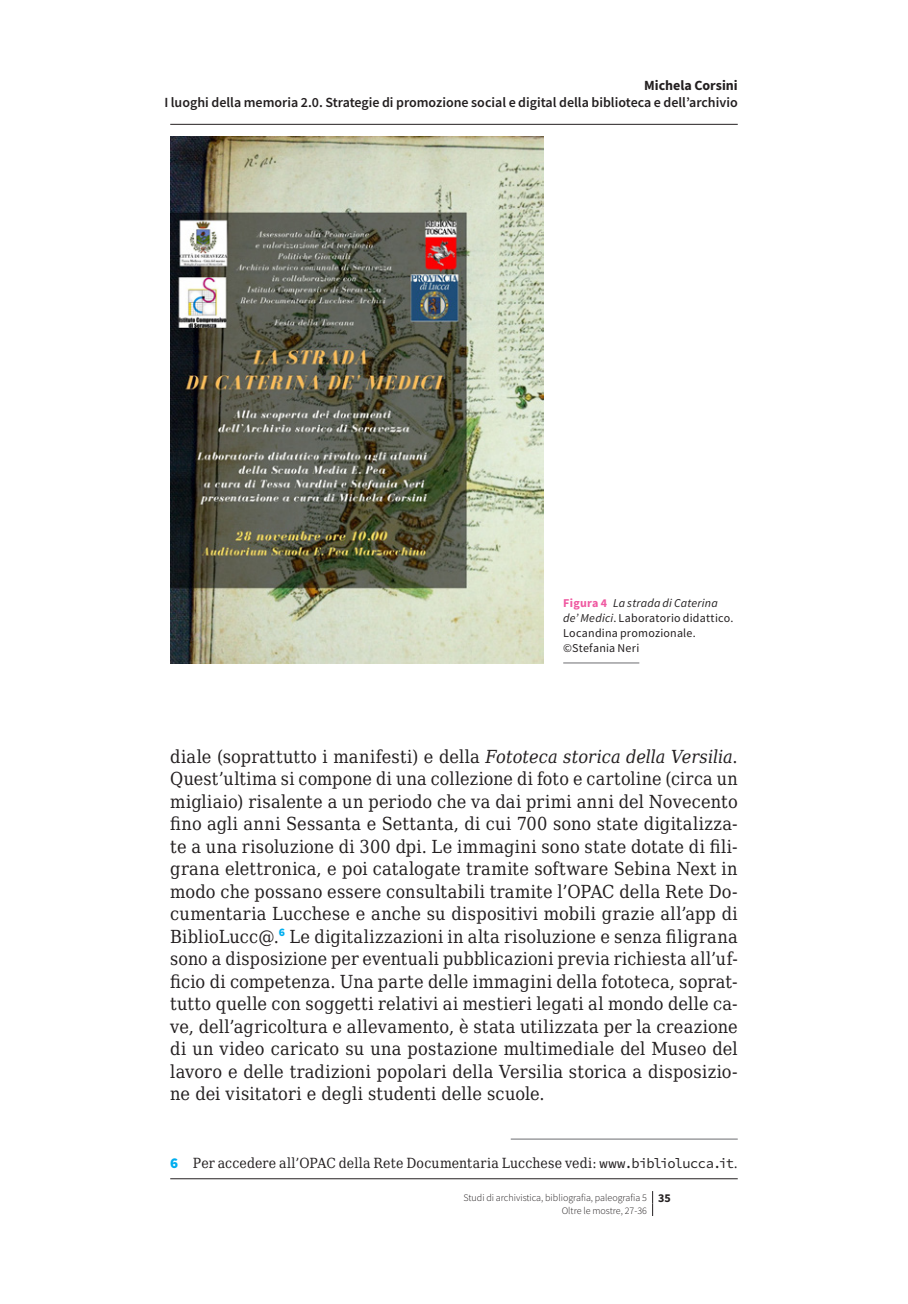
<style>
.page{position:relative;width:908px;height:1304px;background:#fff}
.page>*{position:absolute;margin:0;border:0;box-sizing:border-box;transform-origin:0 0}
._032-ecf-para-2{font:18px/22.4px "DejaVu Serif Condensed";letter-spacing:.01em;color:#231f20;text-align:justify}
.t1{font:600 14px "Source Sans Pro";color:#231f20}
._501-ecf-nota-para-1{font:14px "DejaVu Serif Condensed";letter-spacing:.015em;color:#231f20}
.t2{font:700 14px "Source Sans Pro";color:#231f20}
._055f-ecf-figura-did{font:12px/15px "Source Sans Pro";letter-spacing:.02em;color:#231f20}
.t3{font:300 10px/12.4px "Source Sans Pro";color:#231f20}
.s1{font-weight:700;color:#ef59a1}
.s2{font-style:italic}
.s3{font-family:"Source Sans Pro";font-weight:900;font-size:15px;color:#00aeef}
.s4{font-family:"Source Code Pro"}
.s5{font-weight:700;font-size:12px}
</style>
<div class="page">
<svg style="left:652px;top:1191px;width:1px;height:25px"></svg>
<img style="left:170px;top:136px;width:373px;height:527px">
<hr style="left:563px;top:663px;width:76px;height:1px;background:#6c6d70">
<hr style="left:510px;top:1139px;width:227px;height:1px;background:#6c6d70">
<hr style="left:170px;top:124px;width:567px;height:1px;background:#231f20">
<hr style="left:170px;top:1178px;width:567px;height:1px;background:#231f20">
<p class="t2" style="left:643px;top:76px;width:95px">Michela Corsini</p>
<p class="t1" style="left:164px;top:94px;width:574px">I luoghi della memoria 2.0. Strategie di promozione social e digital della biblioteca e dell’archivio</p>
<p class="_055f-ecf-figura-did" style="left:563px;top:595px;width:172px"><span class="s1">Figura 4</span> <span class="s2">La strada di Caterina de’ Medici</span>. Laboratorio didattico.<br>Locandina promozionale. ©Stefania Neri</p>
<p class="_032-ecf-para-2" style="left:170px;top:745px;width:568px">diale (soprattutto i manifesti) e della <span class="s2">Fototeca storica della Versilia</span>.<br>Quest’ultima si compone di una collezione di foto e cartoline (circa un migliaio) risalente a un periodo che va dai primi anni del Novecento fino agli anni Sessanta e Settanta, di cui 700 sono state digitalizza&shy;te a una risoluzione di 300 dpi. Le immagini sono state dotate di fili&shy;grana elettronica, e poi catalogate tramite software Sebina Next in modo che possano essere consultabili tramite l’OPAC della Rete Do&shy;cumentaria Lucchese e anche su dispositivi mobili grazie all’app di BiblioLucc@.<sup>6</sup> Le digitalizzazioni in alta risoluzione e senza filigrana sono a disposizione per eventuali pubblicazioni previa richiesta all’uf&shy;ficio di competenza. Una parte delle immagini della fototeca, soprat&shy;tutto quelle con soggetti relativi ai mestieri legati al mondo delle ca&shy;ve, dell’agricoltura e allevamento, è stata utilizzata per la creazione di un video caricato su una postazione multimediale del Museo del lavoro e delle tradizioni popolari della Versilia storica a disposizio&shy;ne dei visitatori e degli studenti delle scuole.</p>
<p class="_501-ecf-nota-para-1" style="left:170px;top:1152px;width:568px"><span class="s3">6</span> Per accedere all’OPAC della Rete Documentaria Lucchese vedi: <span class="s4">www.bibliolucca.it</span>.</p>
<p class="t3" style="left:561px;top:1191px;width:111px;text-indent:-98px">Studi di archivistica, bibliografia, paleografia 5 <span class="s5">35<br></span>Oltre le mostre, 27-36</p>
</div>
